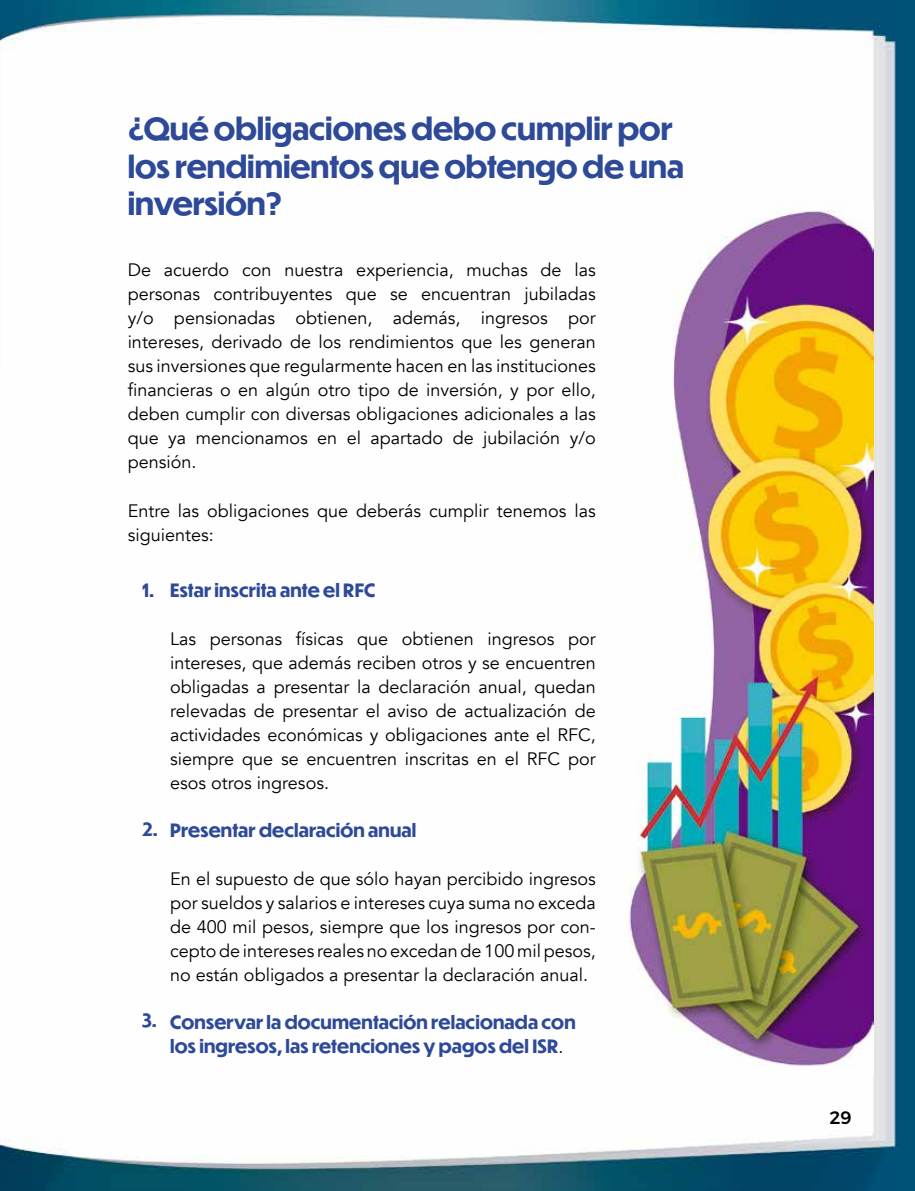
<style>
.page{position:relative;width:915px;height:1191px;background:#fff}
.page>*{position:absolute;margin:0;border:0;box-sizing:border-box;transform-origin:0 0}
.t1{font:700 30px/37.5px "Dunbar Tall";color:#2d4998}
.t2{font:18px/24px "Avenir";color:#000;text-align:justify}
.t3{font:700 18px/24px "Dunbar Tall";letter-spacing:.01em;color:#2d4998}
.t4{font:500 18px "Montserrat";color:#000}
.s1{font-family:"Avenir";font-weight:400;color:#000}
</style>
<div class="page">
<img style="left:0;top:0;width:914px;height:1191px">
<img style="left:622px;top:202px;width:251px;height:872px">
<h1 class="t1" style="left:128px;top:112px;width:557px">¿Qué obligaciones debo cumplir por los rendimientos que obtengo de una inversión?</h1>
<p class="t2" style="left:128px;top:258px;width:469px">De acuerdo con nuestra experiencia, muchas de las personas contribuyentes que se encuentran jubiladas y/o pensionadas obtienen, además, ingresos por intereses, derivado de los rendimientos que les generan sus inversiones que regularmente hacen en las instituciones financieras o en algún otro tipo de inversión, y por ello, deben cumplir con diversas obligaciones adicionales a las que ya mencionamos en el apartado de jubilación y/o pensión.</p>
<p class="t2" style="left:128px;top:498px;width:469px">Entre las obligaciones que deberás cumplir tenemos las siguientes:</p>
<p class="t3" style="left:170px;top:579px;width:207px">Estar inscrita ante el RFC</p>
<p class="t2" style="left:170px;top:627px;width:427px">Las personas físicas que obtienen ingresos por intereses, que además reciben otros y se encuentren obligadas a presentar la declaración anual, quedan relevadas de presentar el aviso de actualización de actividades económicas y obligaciones ante el RFC, siempre que se encuentren inscritas en el RFC por esos otros ingresos.</p>
<p class="t3" style="left:170px;top:819px;width:248px">Presentar declaración anual</p>
<p class="t2" style="left:170px;top:867px;width:427px">En el supuesto de que sólo hayan percibido ingresos por sueldos y salarios e intereses cuya suma no exceda de 400 mil pesos, siempre que los ingresos por con&shy;cepto de intereses reales no excedan de 100 mil pesos, no están obligados a presentar la declaración anual.</p>
<p class="t3" style="left:170px;top:1011px;width:407px">Conservar la documentación relacionada con los ingresos, las retenciones y pagos del ISR<span class="s1">.</span></p>
<p class="t3" style="left:142px;top:579px;width:14px">1.</p>
<p class="t3" style="left:142px;top:818px;width:17px">2.</p>
<p class="t3" style="left:142px;top:1009px;width:16px">3.</p>
<p class="t4" style="left:829px;top:1103px;width:24px">29</p>
</div>
